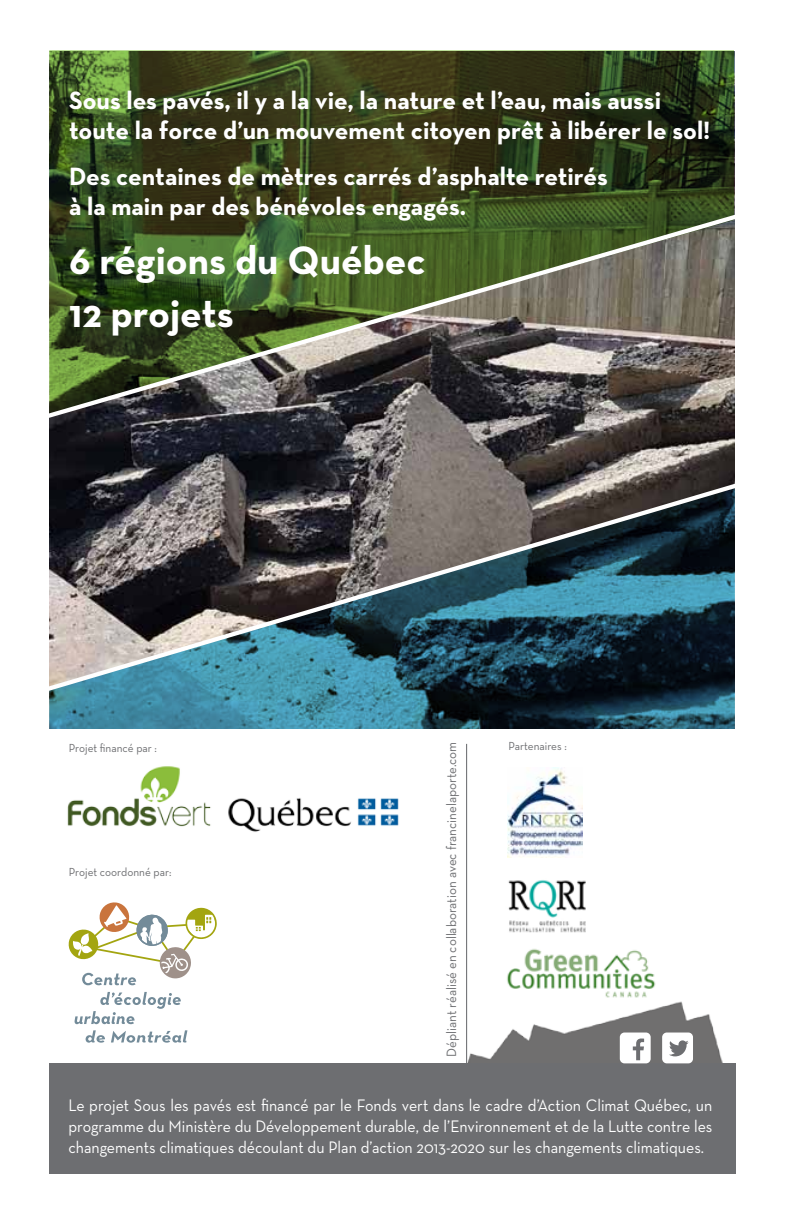
<style>
.page{position:relative;width:792px;height:1224px;background:#fff}
.page>*{position:absolute;margin:0;border:0;box-sizing:border-box;transform-origin:0 0}
.t1{font:700 40.4px/53px "Neutra Text";color:#fff}
.t2{font:700 25.4px/30.6px "Neutra Text";color:#fff}
.t3{font:17px/21.2px "Neutra Text";color:#fff;text-align:justify;scale:.94 1}
.t4{font:13.8px "Neutra Text";color:#6d6e71;scale:.95 1}
.t5{font:11.8px "Neutra Text";color:#6d6e71;scale:.95 1}
</style>
<div class="page">
<img style="left:467px;top:991px;width:256px;height:72px">
<img style="left:49px;top:51px;width:686px;height:426px">
<svg style="left:49px;top:695px;width:686px;height:34px;background:#2f677b"></svg>
<svg style="left:49px;top:50px;width:685px;height:156px;background:#353e1b"></svg>
<div style="left:49px;top:1063px;width:687px;height:110px;background:#6d6e71"></div>
<svg style="left:74px;top:992px;width:107px;height:32px"></svg>
<svg style="left:86px;top:1030px;width:19px;height:13px"></svg>
<svg style="left:111px;top:1030px;width:76px;height:13px"></svg>
<svg style="left:69px;top:902px;width:148px;height:83px"></svg>
<img style="left:67px;top:766px;width:332px;height:66px">
<img style="left:504px;top:948px;width:154px;height:52px">
<img style="left:507px;top:767px;width:76px;height:91px">
<img style="left:508px;top:880px;width:78px;height:53px">
<hr style="left:466px;top:744px;width:1px;height:328px;background:#6d6e71">
<div style="left:620px;top:1033px;width:31px;height:30px;background:#fff;border-radius:5px"></div>
<svg style="left:633px;top:1039px;width:11px;height:21px"></svg>
<div style="left:662px;top:1033px;width:31px;height:30px;background:#fff;border-radius:5px"></div>
<svg style="left:669px;top:1040px;width:20px;height:16px"></svg>
<img style="left:49px;top:206px;width:686px;height:218px">
<svg style="left:49px;top:477px;width:686px;height:218px;background:#485a61"></svg>
<h2 class="t2" style="left:69px;top:84px;width:643px">Sous les pavés, il y a la vie, la nature et l’eau, mais aussi toute la force d’un mouvement citoyen prêt à libérer le sol!</h2>
<h2 class="t2" style="left:69px;top:160px;width:540px">Des centaines de mètres carrés d’asphalte retirés à la main par des bénévoles engagés.</h2>
<h1 class="t1" style="left:69px;top:233px;width:358px">6 régions du Québec<br>12 projets</h1>
<p class="t5" style="left:69px;top:740px;width:94px">Projet financé par :</p>
<p class="t5" style="left:508px;top:739px;width:63px">Partenaires :</p>
<p class="t4" style="left:443px;top:1057px;width:333px;rotate:-90deg">Dépliant réalisé en collaboration avec francinelaporte.com</p>
<p class="t5" style="left:69px;top:864px;width:109px">Projet coordonné par:</p>
<p class="t3" style="left:68px;top:1094px;width:687px">Le projet Sous les pavés est financé par le Fonds vert dans le cadre d’Action Climat Québec, un programme du Ministère du Développement durable, de l’Environnement et de la Lutte contre les changements climatiques découlant du Plan d’action 2013-2020 sur les changements climatiques.</p>
</div>
